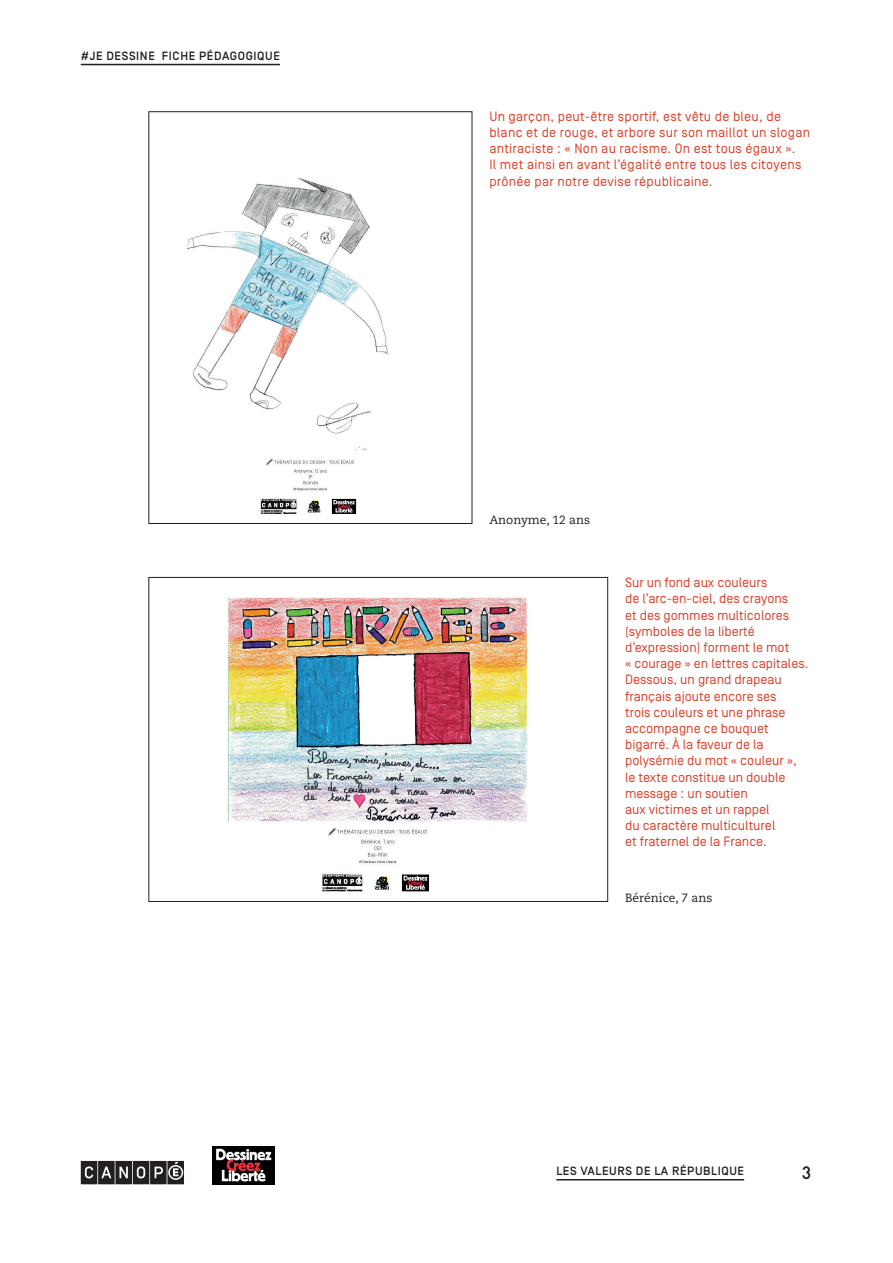
<style>
.page{position:relative;width:893px;height:1263px;background:#fff}
.page>*{position:absolute;margin:0;border:0;box-sizing:border-box;transform-origin:0 0}
.t1{font:500 18px "Simplon BP Mono";color:#231f20}
.t2{font:13.5px/16.2px "Simplon BP Regular";color:#db3f28}
.t3{font:13.5px/16.2px "Simplon BP Regular";letter-spacing:.02em;color:#db3f28}
.t4{font:500 12px "Simplon BP";letter-spacing:.05em;color:#231f20}
.t5{font:12px "Caecilia LT Std";color:#231f20}
</style>
<div class="page">
<hr style="left:81px;top:64px;width:199px;height:1px;background:#231f20">
<svg style="left:81px;top:1161px;width:103px;height:23px;background:#4b4849"></svg>
<hr style="left:556px;top:1179px;width:188px;height:1px;background:#231f20">
<img style="left:213px;top:1146px;width:62px;height:38px">
<img style="left:187px;top:178px;width:201px;height:336px">
<div style="left:148px;top:111px;width:324px;height:413px;border:1px solid #231f20"></div>
<img style="left:227px;top:597px;width:301px;height:295px">
<div style="left:148px;top:577px;width:460px;height:325px;border:1px solid #231f20"></div>
<p class="t4" style="left:81px;top:49px;width:199px">#JE DESSINE FICHEPÉDAGOGIQUE</p>
<p class="t3" style="left:489px;top:108px;width:322px">Un garçon, peut-être sportif, est vêtu de bleu, de blanc et de rouge, et arbore sur son maillot un slogan antiraciste : « Non au racisme. On est tous égaux ».<br>Il met ainsi en avant l’égalité entre tous les citoyens prônée par notre devise républicaine.</p>
<p class="t5" style="left:489px;top:513px;width:102px">Anonyme, 12 ans</p>
<p class="t2" style="left:625px;top:574px;width:185px">Sur un fond aux couleurs<br>de l’arc-en-ciel, des crayons<br>et des gommes multicolores (symboles de la liberté d’expression) forment le mot<br>« courage » en lettres capitales.<br>Dessous, un grand drapeau français ajoute encore ses<br>trois couleurs et une phrase accompagne ce bouquet bigarré. À la faveur de la polysémie du mot « couleur », le texte constitue un double message : un soutien<br>aux victimes et un rappel<br>du caractère multiculturel<br>et fraternel de la France.</p>
<p class="t5" style="left:625px;top:891px;width:89px">Bérénice, 7 ans</p>
<p class="t4" style="left:556px;top:1164px;width:188px">LES VALEURS DE LA RÉPUBLIQUE</p>
<h1 class="t1" style="left:801px;top:1161px;width:12px">3</h1>
</div>
